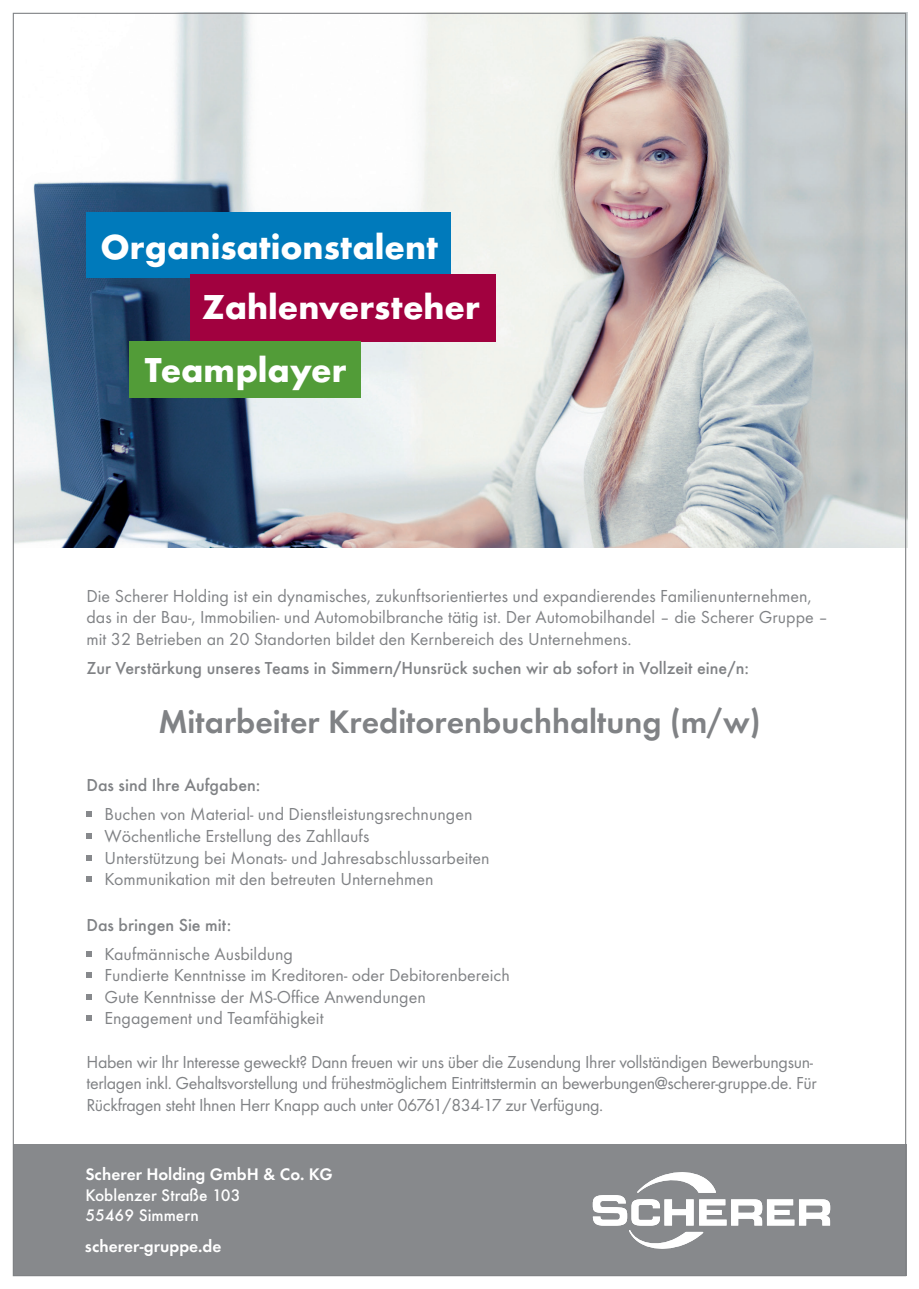
<style>
.page{position:relative;width:919px;height:1289px;background:#fff}
.page>*{position:absolute;margin:0;border:0;box-sizing:border-box;transform-origin:0 0}
.t1{font:700 35.85px "Futura T";color:#fff}
.t2{font:600 33.75px "Futura T";color:#808285}
.t3{font:18px/21.6px "Futura T";color:#808285}
.t4{font:18px/21.6px "Futura T";letter-spacing:-.02em;color:#808285}
.t5{font:500 18px "Futura T";color:#808285}
.t6{font:600 17.4px "Futura T";color:#fff}
.t7{font:500 17.4px/20.9px "Futura T";color:#fff}
</style>
<div class="page">
<img style="left:15px;top:13px;width:892px;height:535px">
<div style="left:13px;top:1144px;width:893px;height:132px;background:#87898c"></div>
<svg style="left:592px;top:1172px;width:238px;height:77px"></svg>
<div style="left:86px;top:213px;width:365px;height:65px;background:#007abb"></div>
<div style="left:190px;top:274px;width:305px;height:67px;background:#a1013f"></div>
<div style="left:129px;top:341px;width:231px;height:57px;background:#529c38"></div>
<svg style="left:86px;top:811px;width:6px;height:6px"></svg>
<svg style="left:86px;top:833px;width:6px;height:5px"></svg>
<svg style="left:86px;top:855px;width:6px;height:5px"></svg>
<svg style="left:86px;top:876px;width:6px;height:6px"></svg>
<svg style="left:86px;top:951px;width:6px;height:5px"></svg>
<svg style="left:86px;top:972px;width:6px;height:6px"></svg>
<svg style="left:86px;top:994px;width:6px;height:5px"></svg>
<svg style="left:86px;top:1015px;width:6px;height:6px"></svg>
<h1 class="t1" style="left:100px;top:226px;width:339px">Organisationstalent</h1>
<h1 class="t1" style="left:202px;top:286px;width:279px">Zahlenversteher</h1>
<h1 class="t1" style="left:145px;top:349px;width:203px">Teamplayer</h1>
<p class="t3" style="left:86px;top:584px;width:743px">Die Scherer Holding ist ein dynamisches, zukunftsorientiertes und expandierendes Familienunternehmen, das in der Bau-, Immobilien- und Automobilbranche tätig ist. Der Automobilhandel – die Scherer Gruppe – mit 32 Betrieben an 20 Standorten bildet den Kernbereich des Unternehmens.</p>
<p class="t5" style="left:86px;top:657px;width:664px">Zur Verstärkung unseres Teams in Simmern/Hunsrück suchen wir ab sofort in Vollzeit eine/n:</p>
<h2 class="t2" style="left:158px;top:701px;width:603px">Mitarbeiter Kreditorenbuchhaltung (m/w)</h2>
<p class="t5" style="left:86px;top:774px;width:175px">Das sind Ihre Aufgaben:</p>
<p class="t3" style="left:104px;top:803px;width:386px">Buchen von Material- und Dienstleistungsrechnungen Wöchentliche Erstellung des Zahllaufs<br>Unterstützung bei Monats- und Jahresabschlussarbeiten Kommunikation mit den betreuten Unternehmen</p>
<p class="t5" style="left:86px;top:914px;width:146px">Das bringen Sie mit:</p>
<p class="t3" style="left:104px;top:942px;width:407px">Kaufmännische Ausbildung<br>Fundierte Kenntnisse im Kreditoren- oder Debitorenbereich Gute Kenntnisse der MS-Office Anwendungen Engagement und Teamfähigkeit</p>
<p class="t4" style="left:86px;top:1050px;width:731px">Haben wir Ihr Interesse geweckt? Dann freuen wir uns über die Zusendung Ihrer vollständigen Bewerbungsun&shy;terlagen inkl. Gehaltsvorstellung und frühestmöglichem Eintrittstermin an bewerbungen@scherer-gruppe.de. Für<br>Rückfragen steht Ihnen Herr Knapp auch unter 06761/834-17 zur Verfügung.</p>
<p class="t6" style="left:85px;top:1163px;width:249px">Scherer Holding GmbH &amp; Co. KG</p>
<p class="t7" style="left:85px;top:1184px;width:157px">Koblenzer Straße 103<br>55469 Simmern</p>
<p class="t6" style="left:85px;top:1235px;width:138px">scherer-gruppe.de</p>
</div>
